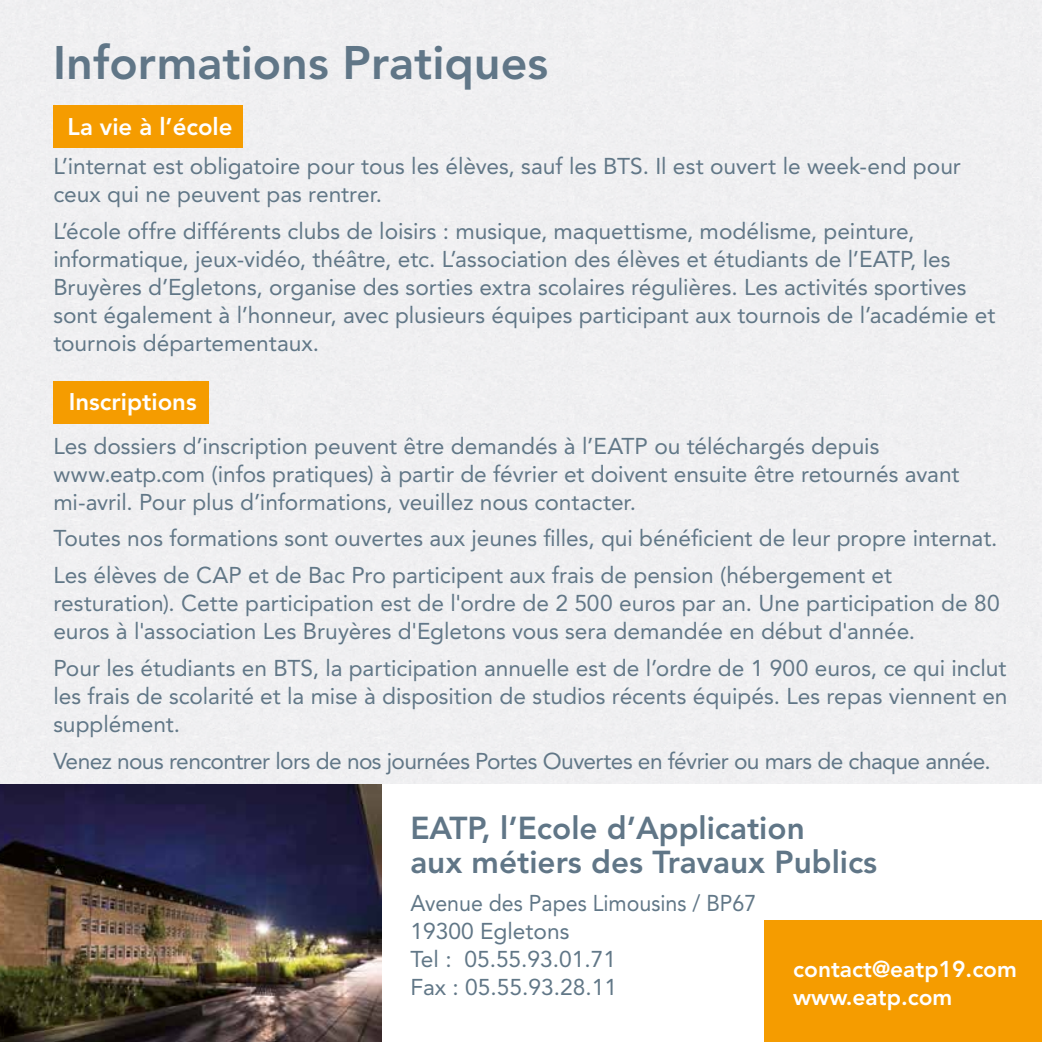
<style>
.page{position:relative;width:1042px;height:1042px;background:#fff}
.page>*{position:absolute;margin:0;border:0;box-sizing:border-box;transform-origin:0 0}
.t1{font:800 46.55px "Avenir LT Std";color:#607687}
.t2{font:800 31.5px/33.2px "Avenir LT Std";color:#607687}
.t3{font:800 23.97px "Avenir LT Std";color:#fff}
.t4{font:22.75px/28px "Avenir LT Std";color:#617787}
.t5{font:22.75px "Avenir LT Std";letter-spacing:-.025em;color:#617787}
.t6{font:22.75px/28px "Avenir LT Std";color:#617787;scale:.94 1}
.t7{font:800 22.75px/28px "Avenir LT Std";color:#fff}
</style>
<div class="page">
<div style="left:0;top:0;width:1042px;height:785px;background:#efeff1"></div>
<div style="left:53px;top:106px;width:190px;height:42px;background:#f59c00"></div>
<div style="left:53px;top:381px;width:156px;height:42px;background:#f59c00"></div>
<div style="left:764px;top:921px;width:278px;height:121px;background:#f59c00"></div>
<img style="left:0;top:784px;width:381px;height:258px">
<h1 class="t1" style="left:53px;top:35px;width:496px">Informations Pratiques</h1>
<p class="t3" style="left:68px;top:113px;width:167px">La vie à l’école</p>
<p class="t4" style="left:53px;top:152px;width:909px">L’internat est obligatoire pour tous les élèves, sauf les BTS. Il est ouvert le week-end pour ceux qui ne peuvent pas rentrer.</p>
<p class="t4" style="left:53px;top:217px;width:943px">L’école offre différents clubs de loisirs : musique, maquettisme, modélisme, peinture, informatique, jeux-vidéo, théâtre, etc. L’association des élèves et étudiants de l’EATP, les Bruyères d’Egletons, organise des sorties extra scolaires régulières. Les activités sportives sont également à l’honneur, avec plusieurs équipes participant aux tournois de l’académie et tournois départementaux.</p>
<p class="t3" style="left:69px;top:388px;width:129px">Inscriptions</p>
<p class="t4" style="left:53px;top:432px;width:908px">Les dossiers d’inscription peuvent être demandés à l’EATP ou téléchargés depuis www.eatp.com (infos pratiques) à partir de février et doivent ensuite être retournés avant mi-avril. Pour plus d’informations, veuillez nous contacter.</p>
<p class="t4" style="left:53px;top:520px;width:946px;line-height:36.8px">Toutes nos formations sont ouvertes aux jeunes filles, qui bénéficient de leur propre internat.<br>Les élèves de CAP et de Bac Pro participent aux frais de pension (hébergement et</p>
<p class="t4" style="left:53px;top:589px;width:948px">resturation). Cette participation est de l'ordre de 2 500 euros par an. Une participation de 80 euros à l'association Les Bruyères d'Egletons vous sera demandée en début d'année.</p>
<p class="t4" style="left:53px;top:654px;width:956px;text-align:justify">Pour les étudiants en BTS, la participation annuelle est de l’ordre de 1 900 euros, ce qui inclut les frais de scolarité et la mise à disposition de studios récents équipés. Les repas viennent en supplément.</p>
<p class="t5" style="left:53px;top:747px;width:939px">Venez nous rencontrer lors de nos journées Portes Ouvertes en février ou mars de chaque année.</p>
<h2 class="t2" style="left:410px;top:812px;width:468px">EATP, l’Ecole d’Application<br>aux métiers des Travaux Publics</h2>
<p class="t6" style="left:410px;top:889px;width:369px">Avenue des Papes Limousins / BP67<br>19300 Egletons<br>Tel : 05.55.93.01.71<br>Fax : 05.55.93.28.11</p>
<p class="t7" style="left:793px;top:955px;width:225px">contact@eatp19.com www.eatp.com</p>
</div>
